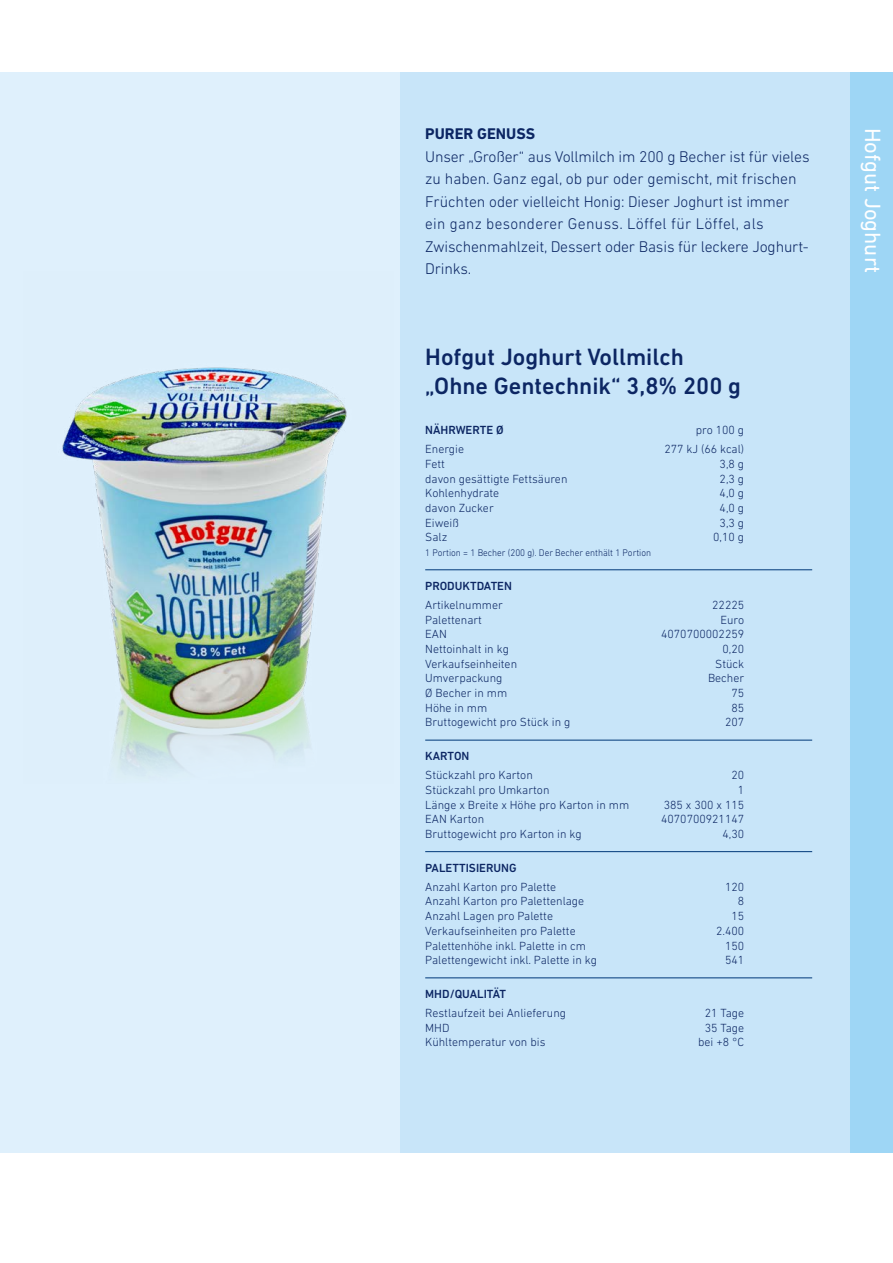
<style>
.page{position:relative;width:893px;height:1263px;background:#fff}
.page>*{position:absolute;margin:0;border:0;box-sizing:border-box;transform-origin:0 0}
.Headline_Produkt{font:500 24px/28.5px "DIN Next LT Pro";color:#0c2663}
.Rubrik{font:22.5px "DIN Next LT Pro";color:#fff}
.Einleitung{font:300 15.75px/22.5px "DIN Next LT Pro";letter-spacing:-.005em;color:#0c2663}
.Einleitung_Headline{font:700 15.75px "DIN Next LT Pro";color:#0c2663}
.Produktdetails{font:300 12px "DIN Next LT Pro";color:#0c2663}
.Produktdatails_Headl{font:500 12px "DIN Next LT Pro";color:#0c2663}
.Produktdatails_Headl-2{font:300 12px "DIN Next LT Pro";color:#0c2663}
.Produktdetails_Linie{font:300 9.75px "DIN Next LT Pro";color:#0c2663;scale:.95 1}
</style>
<div class="page">
<div style="left:0;top:72px;width:893px;height:1080px;background:#c8e5f9"></div>
<div style="left:0;top:72px;width:400px;height:1080px;background:#dff0fc"></div>
<div style="left:850px;top:72px;width:43px;height:1080px;background:#9ed6f5"></div>
<img style="left:62px;top:367px;width:285px;height:404px">
<hr style="left:425px;top:569px;width:387px;height:1px;background:#003878">
<hr style="left:425px;top:740px;width:387px;height:1px;background:#003878">
<hr style="left:425px;top:851px;width:387px;height:1px;background:#003878">
<hr style="left:425px;top:977px;width:387px;height:1px;background:#003878">
<p class="Einleitung_Headline" style="left:425px;top:125px;width:111px">PURER GENUSS</p>
<p class="Einleitung" style="left:425px;top:145px;width:386px">Unser „Großer“ aus Vollmilch im 200 g Becher ist für vieles zu haben. Ganz egal, ob pur oder gemischt, mit frischen Früchten oder vielleicht Honig: Dieser Joghurt ist immer ein ganz besonderer Genuss. Löffel für Löffel, als Zwischenmahlzeit, Dessert oder Basis für leckere Joghurt-Drinks.</p>
<p class="Headline_Produkt" style="left:425px;top:343px;width:317px">Hofgut Joghurt Vollmilch „Ohne Gentechnik“ 3,8% 200 g</p>
<p class="Produktdatails_Headl" style="left:425px;top:423px;width:80px">NÄHRWERTE Ø</p>
<p class="Produktdatails_Headl-2" style="left:696px;top:423px;width:50px">pro 100 g</p>
<p class="Produktdetails" style="left:425px;top:442px;width:40px">Energie</p>
<p class="Produktdetails" style="left:664px;top:442px;width:81px">277 kJ (66 kcal)</p>
<p class="Produktdetails" style="left:425px;top:457px;width:21px">Fett</p>
<p class="Produktdetails" style="left:720px;top:457px;width:26px">3,8 g</p>
<p class="Produktdetails" style="left:425px;top:472px;width:144px">davon gesättigte Fettsäuren</p>
<p class="Produktdetails" style="left:720px;top:472px;width:26px">2,3 g</p>
<p class="Produktdetails" style="left:425px;top:486px;width:76px">Kohlenhydrate</p>
<p class="Produktdetails" style="left:720px;top:486px;width:26px">4,0 g</p>
<p class="Produktdetails" style="left:425px;top:501px;width:70px">davon Zucker</p>
<p class="Produktdetails" style="left:720px;top:501px;width:26px">4,0 g</p>
<p class="Produktdetails" style="left:425px;top:516px;width:35px">Eiweiß</p>
<p class="Produktdetails" style="left:720px;top:516px;width:26px">3,3 g</p>
<p class="Produktdetails" style="left:425px;top:530px;width:24px">Salz</p>
<p class="Produktdetails" style="left:713px;top:530px;width:32px">0,10 g</p>
<p class="Produktdetails_Linie" style="left:425px;top:547px;width:239px">1 Portion = 1 Becher (200 g). Der Becher enthält 1 Portion</p>
<p class="Produktdatails_Headl" style="left:425px;top:579px;width:88px">PRODUKTDATEN</p>
<p class="Produktdetails" style="left:425px;top:598px;width:79px">Artikelnummer</p>
<p class="Produktdetails" style="left:712px;top:598px;width:33px">22225</p>
<p class="Produktdetails" style="left:425px;top:613px;width:58px">Palettenart</p>
<p class="Produktdetails" style="left:720px;top:613px;width:25px">Euro</p>
<p class="Produktdetails" style="left:425px;top:627px;width:23px">EAN</p>
<p class="Produktdetails" style="left:661px;top:627px;width:84px">4070700002259</p>
<p class="Produktdetails" style="left:425px;top:642px;width:85px">Nettoinhalt in kg</p>
<p class="Produktdetails" style="left:722px;top:642px;width:23px">0,20</p>
<p class="Produktdetails" style="left:425px;top:657px;width:93px">Verkaufseinheiten</p>
<p class="Produktdetails" style="left:715px;top:657px;width:30px">Stück</p>
<p class="Produktdetails" style="left:425px;top:671px;width:79px">Umverpackung</p>
<p class="Produktdetails" style="left:708px;top:671px;width:38px">Becher</p>
<p class="Produktdetails" style="left:425px;top:686px;width:84px">Ø Becher in mm</p>
<p class="Produktdetails" style="left:731px;top:686px;width:14px">75</p>
<p class="Produktdetails" style="left:425px;top:701px;width:64px">Höhe in mm</p>
<p class="Produktdetails" style="left:731px;top:701px;width:14px">85</p>
<p class="Produktdetails" style="left:425px;top:715px;width:147px">Bruttogewicht pro Stück in g</p>
<p class="Produktdetails" style="left:725px;top:715px;width:21px">207</p>
<p class="Produktdatails_Headl" style="left:425px;top:749px;width:46px">KARTON</p>
<p class="Produktdetails" style="left:425px;top:768px;width:109px">Stückzahl pro Karton</p>
<p class="Produktdetails" style="left:731px;top:768px;width:14px">20</p>
<p class="Produktdetails" style="left:425px;top:783px;width:126px">Stückzahl pro Umkarton</p>
<p class="Produktdetails" style="left:738px;top:783px;width:8px">1</p>
<p class="Produktdetails" style="left:425px;top:798px;width:205px">Länge x Breite x Höhe pro Karton in mm</p>
<p class="Produktdetails" style="left:664px;top:798px;width:82px">385 x 300 x 115</p>
<p class="Produktdetails" style="left:425px;top:812px;width:60px">EAN Karton</p>
<p class="Produktdetails" style="left:661px;top:812px;width:84px">4070700921147</p>
<p class="Produktdetails" style="left:425px;top:827px;width:158px">Bruttogewicht pro Karton in kg</p>
<p class="Produktdetails" style="left:722px;top:827px;width:23px">4,30</p>
<p class="Produktdatails_Headl" style="left:425px;top:861px;width:93px">PALETTISIERUNG</p>
<p class="Produktdetails" style="left:425px;top:880px;width:132px">Anzahl Karton pro Palette</p>
<p class="Produktdetails" style="left:725px;top:880px;width:21px">120</p>
<p class="Produktdetails" style="left:425px;top:894px;width:161px">Anzahl Karton pro Palettenlage</p>
<p class="Produktdetails" style="left:738px;top:894px;width:8px">8</p>
<p class="Produktdetails" style="left:425px;top:909px;width:129px">Anzahl Lagen pro Palette</p>
<p class="Produktdetails" style="left:731px;top:909px;width:14px">15</p>
<p class="Produktdetails" style="left:425px;top:924px;width:152px">Verkaufseinheiten pro Palette</p>
<p class="Produktdetails" style="left:716px;top:924px;width:30px">2.400</p>
<p class="Produktdetails" style="left:425px;top:938px;width:162px">Palettenhöhe inkl. Palette in cm</p>
<p class="Produktdetails" style="left:725px;top:938px;width:21px">150</p>
<p class="Produktdetails" style="left:425px;top:953px;width:173px">Palettengewicht inkl. Palette in kg</p>
<p class="Produktdetails" style="left:725px;top:953px;width:21px">541</p>
<p class="Produktdatails_Headl" style="left:425px;top:987px;width:82px">MHD/QUALITÄT</p>
<p class="Produktdetails" style="left:425px;top:1006px;width:142px">Restlaufzeit bei Anlieferung</p>
<p class="Produktdetails" style="left:705px;top:1006px;width:41px">21 Tage</p>
<p class="Produktdetails" style="left:425px;top:1021px;width:26px">MHD</p>
<p class="Produktdetails" style="left:705px;top:1021px;width:41px">35 Tage</p>
<p class="Produktdetails" style="left:425px;top:1035px;width:122px">Kühltemperatur von bis</p>
<p class="Produktdetails" style="left:698px;top:1035px;width:47px">bei +8 °C</p>
<p class="Rubrik" style="left:886px;top:128px;width:147px;rotate:90deg">Hofgut Joghurt</p>
</div>
